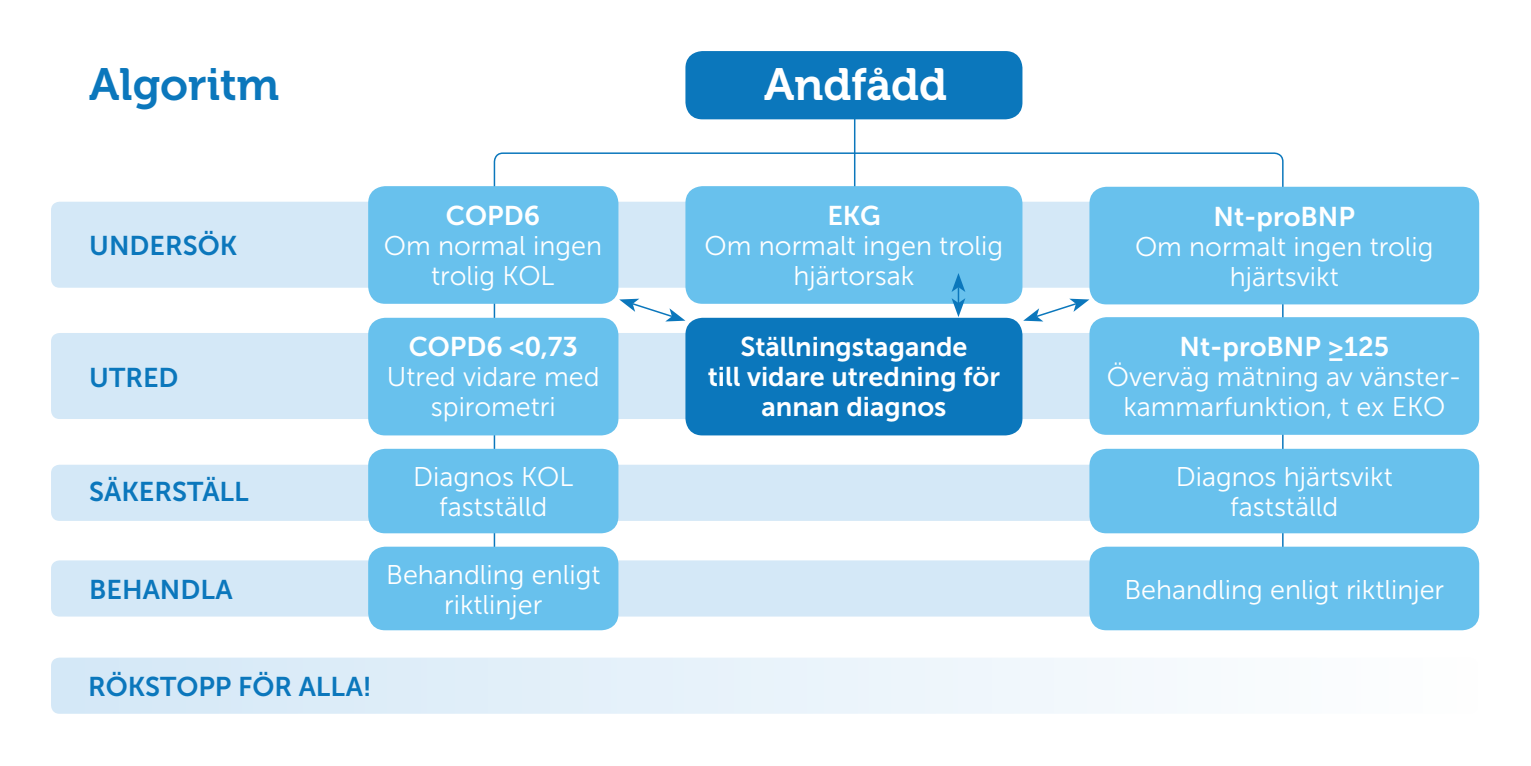
<style>
.page{position:relative;width:1531px;height:766px;background:#fff}
.page>*{position:absolute;margin:0;border:0;box-sizing:border-box;transform-origin:0 0}
.t1{font:45px "Museo 700";color:#0b77bc}
.t2{font:45px "Museo 700";color:#fff}
.t3{font:27px/30px "Museo Sans 300";color:#fff;text-align:center}
.t4{font:27px/30px "Museo Sans 700";color:#fff;text-align:center}
.t5{font:27px "Museo Sans 700";color:#0b77bc}
</style>
<div class="page">
<hr style="left:854px;top:117px;width:1px;height:78px;background:#0b77bc">
<svg style="left:493px;top:152px;width:791px;height:402px"></svg>
<div style="left:685px;top:51px;width:337px;height:68px;background:#0b77bc;border-radius:17px"></div>
<div style="left:51px;top:333px;width:1427px;height:86px;background:#d4e8f7;border-radius:9px"></div>
<div style="left:51px;top:464px;width:1427px;height:56px;background:#d4e8f7;border-radius:9px"></div>
<div style="left:51px;top:560px;width:1427px;height:56px;background:#d4e8f7;border-radius:9px"></div>
<div style="left:368px;top:448px;width:250px;height:85px;background:#68c1ed;border-radius:17px"></div>
<div style="left:1089px;top:448px;width:390px;height:85px;background:#68c1ed;border-radius:17px"></div>
<div style="left:368px;top:546px;width:250px;height:84px;background:#68c1ed;border-radius:17px"></div>
<div style="left:1089px;top:546px;width:390px;height:84px;background:#68c1ed;border-radius:17px"></div>
<div style="left:368px;top:318px;width:250px;height:117px;background:#68c1ed;border-radius:17px"></div>
<div style="left:685px;top:318px;width:337px;height:117px;background:#0b77bc;border-radius:17px"></div>
<div style="left:51px;top:202px;width:1427px;height:85px;background:#d4e8f7;border-radius:9px"></div>
<div style="left:51px;top:657px;width:1427px;height:56px;background:linear-gradient(to right,#d3e7f7,#fefefe);border-radius:9px"></div>
<div style="left:1089px;top:187px;width:390px;height:117px;background:#68c1ed;border-radius:17px"></div>
<div style="left:685px;top:186px;width:337px;height:118px;background:#68c1ed;border-radius:17px"></div>
<div style="left:368px;top:186px;width:250px;height:118px;background:#68c1ed;border-radius:17px"></div>
<div style="left:1089px;top:317px;width:390px;height:117px;background:#68c1ed;border-radius:17px"></div>
<svg style="left:619px;top:298px;width:66px;height:23px"></svg>
<svg style="left:1023px;top:298px;width:66px;height:23px"></svg>
<svg style="left:951px;top:273px;width:14px;height:44px"></svg>
<h1 class="t1" style="left:89px;top:60px;width:192px">Algoritm</h1>
<p class="t5" style="left:89px;top:231px;width:150px">UNDERSÖK</p>
<p class="t5" style="left:89px;top:362px;width:91px">UTRED</p>
<p class="t4" style="left:446px;top:201px;width:96px">COPD6</p>
<p class="t3" style="left:384px;top:231px;width:220px">Om normal ingen trolig KOL</p>
<p class="t4" style="left:409px;top:331px;width:171px">COPD6 &lt;0,73</p>
<p class="t3" style="left:387px;top:362px;width:214px">Utred vidare med spirometri</p>
<p class="t5" style="left:89px;top:476px;width:161px">SÄKERSTÄLL</p>
<p class="t3" style="left:413px;top:462px;width:162px">Diagnos KOL fastställd</p>
<p class="t5" style="left:89px;top:574px;width:145px">BEHANDLA</p>
<p class="t3" style="left:386px;top:559px;width:216px">Behandling enligt riktlinjer</p>
<p class="t5" style="left:88px;top:671px;width:285px">RÖKSTOPP FÖR ALLA!</p>
<h1 class="t2" style="left:764px;top:59px;width:185px">Andfådd</h1>
<p class="t4" style="left:827px;top:201px;width:55px">EKG</p>
<p class="t3" style="left:705px;top:231px;width:300px">Om normalt ingen trolig hjärtorsak</p>
<p class="t4" style="left:708px;top:331px;width:294px">Ställningstagande<br>till vidare utredning för annan diagnos</p>
<p class="t4" style="left:1213px;top:201px;width:143px">Nt-proBNP</p>
<p class="t3" style="left:1135px;top:232px;width:300px">Om normalt ingen trolig hjärtsvikt</p>
<p class="t4" style="left:1179px;top:332px;width:211px">Nt-proBNP ≥125</p>
<p class="t3" style="left:1107px;top:362px;width:356px">Överväg mätning av vänster&shy;kammarfunktion, t ex EKO</p>
<p class="t3" style="left:1176px;top:462px;width:218px">Diagnos hjärtsvikt fastställd</p>
<p class="t3" style="left:1124px;top:574px;width:321px">Behandling enligt riktlinjer</p>
</div>
